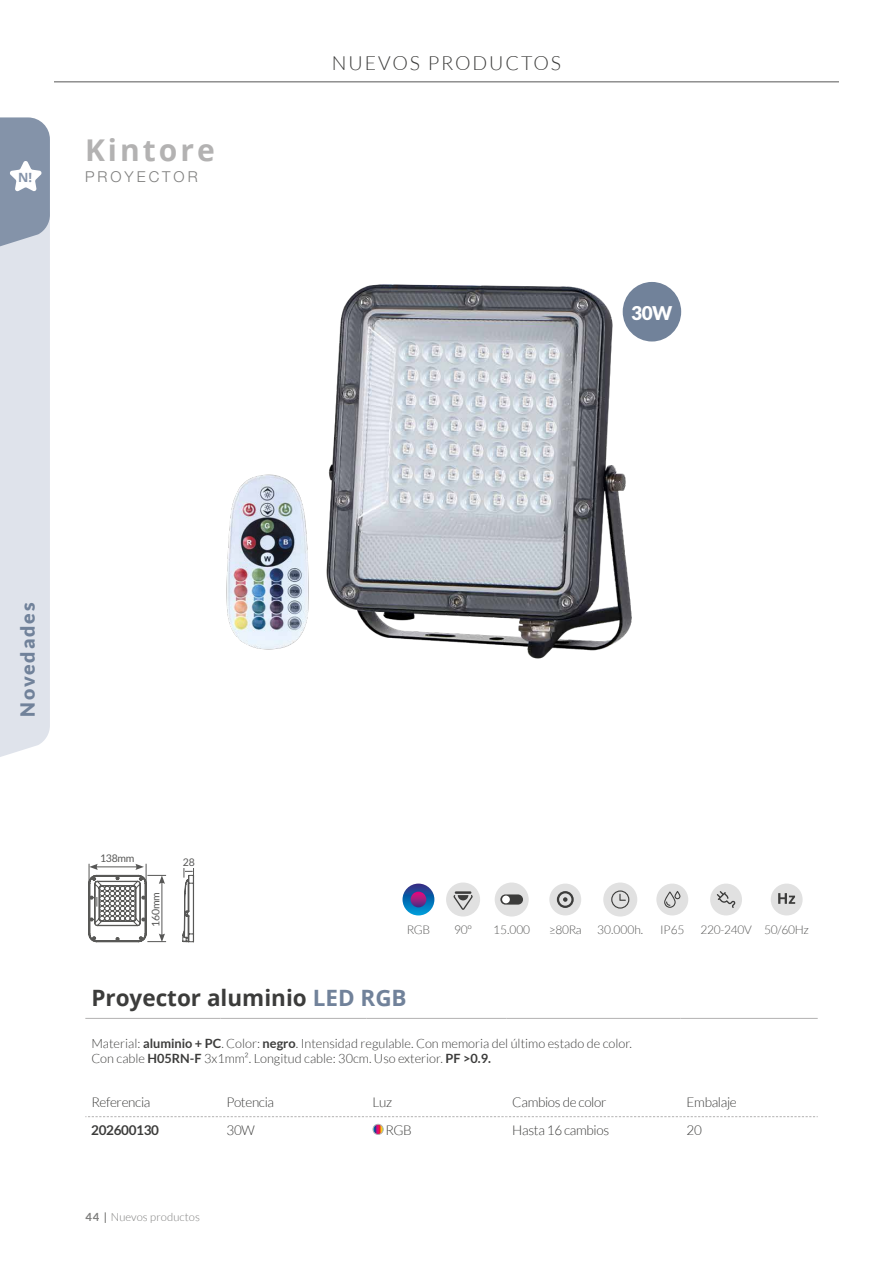
<style>
.page{position:relative;width:893px;height:1263px;background:#fff}
.page>*{position:absolute;margin:0;border:0;box-sizing:border-box;transform-origin:0 0}
.t1{font:700 30px "Open Sans";letter-spacing:.1em;color:#b3b2b2}
.t2{font:700 22.5px "Open Sans";color:#3c3c3b}
.t3{font:300 19.5px "Lato";letter-spacing:.1em;color:#3c3c3b}
.t4{font:900 19.5px "Lato";letter-spacing:.1em;color:#71829a}
.t5{font:900 18.9px "Lato";color:#fff}
.t6{font:300 15px "Helvetica Neue LT Std";letter-spacing:.2em;color:#7e7e7d}
.t7{font:300 13.5px "Lato";letter-spacing:-.025em;color:#3c3c3b}
.t8{font:700 13.5px "Lato";letter-spacing:-.025em;color:#3c3c3b}
.t9{font:300 12.75px/15px "Lato";color:#3c3c3b}
.t10{font:700 12.75px "Open Sans";color:#8493a9}
.t11{font:300 12px "Lato";letter-spacing:-.025em;color:#575756}
.t12{font:300 11.25px "Lato";letter-spacing:.01em;color:#7e7e7d}
.t13{font:10.5px "Lato";letter-spacing:-.025em;color:#575756}
.s1{color:#71829a}
.s2{font-weight:700}
</style>
<div class="page">
<hr style="left:54px;top:82px;width:785px;height:1px;background:#575756">
<svg style="left:0;top:117px;width:50px;height:640px;background:#d0d6e0"></svg>
<svg style="left:402px;top:883px;width:32px;height:32px"></svg>
<svg style="left:411px;top:892px;width:15px;height:15px"></svg>
<div style="left:446px;top:882px;width:34px;height:34px;background:#e1e1e1;border-radius:50%"></div>
<hr style="left:455px;top:891px;width:16px;height:3px;background:#3c3c3b">
<svg style="left:453px;top:895px;width:20px;height:15px"></svg>
<div style="left:495px;top:882px;width:34px;height:34px;background:#e1e1e1;border-radius:50%"></div>
<div style="left:500px;top:894px;width:23px;height:10px;background:#3c3c3b;border-radius:5px"></div>
<div style="left:502px;top:895px;width:8px;height:8px;background:#fff;border-radius:50%"></div>
<div style="left:549px;top:883px;width:32px;height:32px;background:#e1e1e1;border-radius:50%"></div>
<svg style="left:557px;top:891px;width:17px;height:17px"></svg>
<div style="left:603px;top:882px;width:34px;height:34px;background:#e1e1e1;border-radius:50%"></div>
<svg style="left:611px;top:890px;width:18px;height:18px"></svg>
<div style="left:656px;top:883px;width:32px;height:32px;background:#e1e1e1;border-radius:50%"></div>
<svg style="left:664px;top:891px;width:16px;height:17px"></svg>
<div style="left:710px;top:883px;width:32px;height:32px;background:#e1e1e1;border-radius:50%"></div>
<svg style="left:717px;top:891px;width:18px;height:17px"></svg>
<div style="left:771px;top:883px;width:32px;height:32px;background:#e1e1e1;border-radius:50%"></div>
<svg style="left:778px;top:893px;width:17px;height:11px"></svg>
<hr style="left:85px;top:1018px;width:136px;height:1px;background:#b3b2b2">
<hr style="left:221px;top:1018px;width:146px;height:1px;background:#b3b2b2">
<hr style="left:367px;top:1018px;width:139px;height:1px;background:#b3b2b2">
<hr style="left:506px;top:1018px;width:175px;height:1px;background:#b3b2b2">
<hr style="left:681px;top:1018px;width:137px;height:1px;background:#b3b2b2">
<svg style="left:85px;top:1116px;width:733px;height:1px"></svg>
<svg style="left:373px;top:1124px;width:10px;height:10px"></svg>
<div style="left:373px;top:1124px;width:11px;height:11px;border:1px solid #b3b2b2;border-radius:50%"></div>
<img style="left:326px;top:282px;width:356px;height:377px">
<img style="left:226px;top:474px;width:83px;height:176px">
<div style="left:623px;top:282px;width:58px;height:59px;background:#71829a;border-radius:50%"></div>
<svg style="left:88px;top:864px;width:78px;height:78px"></svg>
<svg style="left:182px;top:868px;width:12px;height:74px"></svg>
<p class="t10" style="left:18px;top:168px;width:15px">N!</p>
<h1 class="t1" style="left:85px;top:129px;width:131px">Kintore</h1>
<p class="t6" style="left:85px;top:168px;width:114px">PROYECTOR</p>
<h3 class="t3" style="left:332px;top:52px;width:231px">NUEVOS PRODUCTOS</h3>
<h3 class="t5" style="left:631px;top:302px;width:43px">30W</h3>
<h3 class="t4" style="left:16px;top:717px;width:116px;rotate:-90deg">Novedades</h3>
<p class="t13" style="left:100px;top:852px;width:36px">138mm</p>
<p class="t13" style="left:150px;top:927px;width:36px;rotate:-90deg">160mm</p>
<p class="t13" style="left:183px;top:857px;width:13px">28</p>
<p class="t11" style="left:407px;top:923px;width:25px">RGB</p>
<p class="t11" style="left:454px;top:923px;width:19px">90º</p>
<p class="t11" style="left:493px;top:923px;width:39px">15.000</p>
<p class="t11" style="left:549px;top:923px;width:35px">≥80Ra</p>
<p class="t11" style="left:597px;top:923px;width:48px">30.000h.</p>
<p class="t11" style="left:660px;top:923px;width:26px">IP65</p>
<p class="t11" style="left:700px;top:923px;width:110px">220-240V 50/60Hz</p>
<h2 class="t2" style="left:91px;top:981px;width:317px">Proyector aluminio <span class="s1">LED RGB</span></h2>
<p class="t9" style="left:91px;top:1036px;width:542px">Material: <span class="s2">aluminio + PC</span>. Color: <span class="s2">negro</span>. Intensidad regulable. Con memoria del último estado de color.<br>Con cable <span class="s2">H05RN-F</span> 3x1mm². Longitud cable: 30cm. Uso exterior. <span class="s2">PF &gt;0.9.</span></p>
<p class="t7" style="left:91px;top:1095px;width:61px">Referencia</p>
<p class="t7" style="left:227px;top:1095px;width:49px">Potencia</p>
<p class="t7" style="left:373px;top:1095px;width:21px">Luz</p>
<p class="t7" style="left:512px;top:1095px;width:96px">Cambios de color</p>
<p class="t7" style="left:687px;top:1095px;width:52px">Embalaje</p>
<p class="t8" style="left:91px;top:1122px;width:69px">202600130</p>
<p class="t7" style="left:227px;top:1123px;width:30px">30W</p>
<p class="t7" style="left:385px;top:1123px;width:28px">RGB</p>
<p class="t7" style="left:512px;top:1123px;width:98px">Hasta 16 cambios</p>
<p class="t7" style="left:687px;top:1123px;width:17px">20</p>
<p class="t12" style="left:85px;top:1211px;width:116px"><span class="s2">44 |</span> Nuevos productos</p>
</div>
